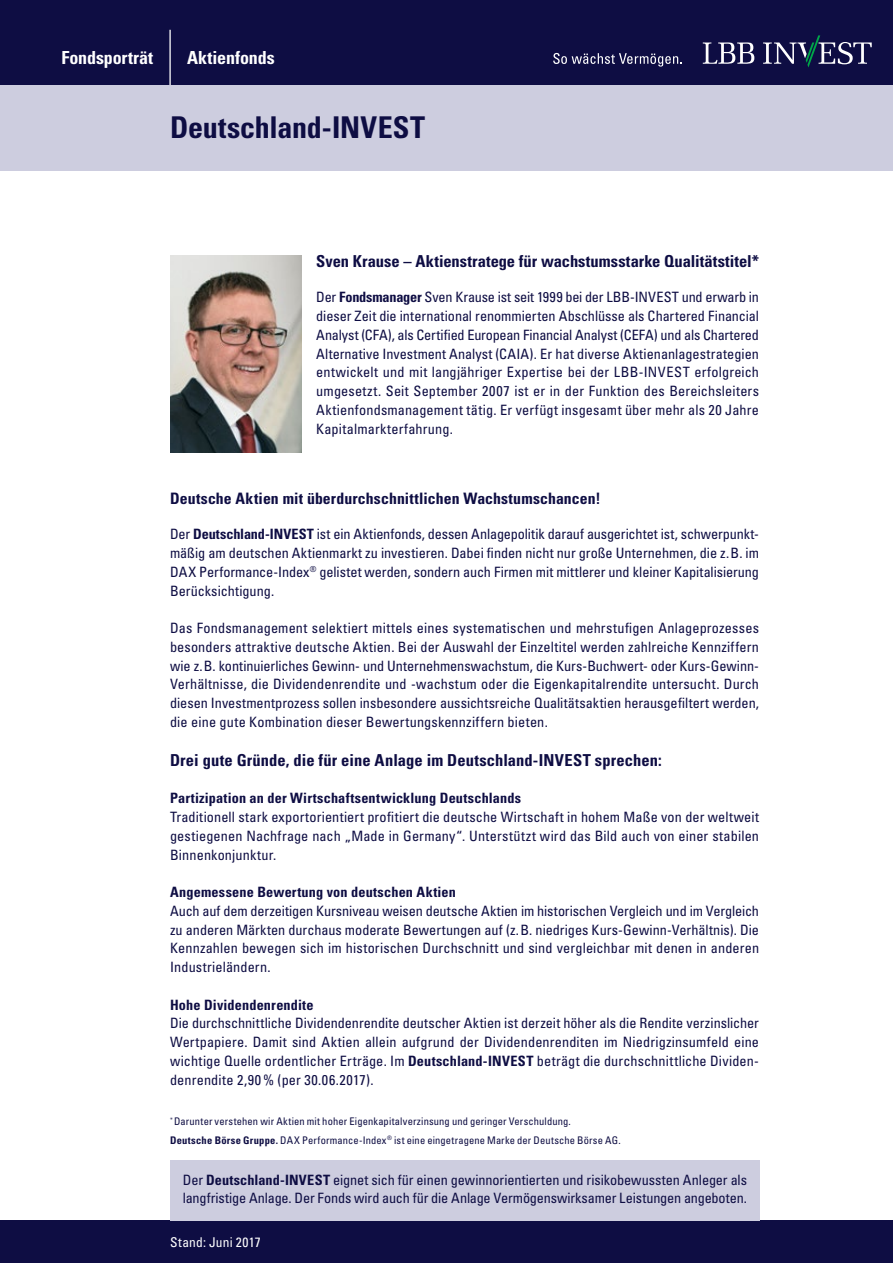
<style>
.page{position:relative;width:893px;height:1263px;background:#fff}
.page>*{position:absolute;margin:0;border:0;box-sizing:border-box;transform-origin:0 0}
.t1{font:700 condensed 30px "Univers";letter-spacing:-.005em;color:#0e0d43}
.t2{font:700 condensed 18px "Univers";letter-spacing:-.005em;color:#fff}
.t3{font:700 condensed 16.5px "Univers";letter-spacing:.005em;color:#0e0d43}
.t4{font:700 condensed 15.75px "Univers";letter-spacing:.005em;color:#0e0d43}
.t5{font:condensed 14.25px/18.8px "Univers";letter-spacing:.005em;color:#0e0d43;text-align:justify}
.t6{font:700 condensed 14.25px "Univers";letter-spacing:.01em;color:#0e0d43}
.t7{font:condensed 13.5px "Univers";letter-spacing:.015em;color:#fff}
.t8{font:condensed 10.5px/18.5px "Univers";letter-spacing:.01em;color:#0e0d43}
.s1{font-weight:700}
</style>
<div class="page">
<div style="left:0;top:0;width:893px;height:85px;background:#0e0d43"></div>
<div style="left:0;top:1220px;width:893px;height:43px;background:#0e0d43"></div>
<hr style="left:169px;top:30px;width:2px;height:55px;background:#fff">
<div style="left:0;top:85px;width:893px;height:85px;background:#cdcddf"></div>
<img style="left:170px;top:255px;width:131px;height:197px">
<svg style="left:553px;top:53px;width:128px;height:14px"></svg>
<svg style="left:703px;top:42px;width:51px;height:22px"></svg>
<svg style="left:763px;top:35px;width:109px;height:32px"></svg>
<div style="left:170px;top:1160px;width:590px;height:60px;background:#cdcddf"></div>
<p class="t2" style="left:61px;top:46px;width:93px">Fondsporträt</p>
<p class="t2" style="left:187px;top:46px;width:89px">Aktienfonds</p>
<h1 class="t1" style="left:170px;top:109px;width:257px">Deutschland-INVEST</h1>
<p class="t3" style="left:316px;top:251px;width:444px">Sven Krause – Aktienstratege für wachstumsstarke Qualitätstitel*</p>
<p class="t5" style="left:316px;top:287px;width:444px">Der <span class="s1">Fondsmanager</span> Sven Krause ist seit 1999 bei der LBB-INVEST und erwarb in dieser Zeit die international renommierten Abschlüsse als Chartered Financial Analyst (CFA), als Certified European Financial Analyst (CEFA) und als Chartered Alternative Investment Analyst (CAIA). Er hat diverse Aktienanlagestrategien entwickelt und mit langjähriger Expertise bei der LBB-INVEST erfolgreich umgesetzt. Seit September 2007 ist er in der Funktion des Bereichsleiters Aktienfondsmanagement tätig. Er verfügt insgesamt über mehr als 20 Jahre Kapitalmarkterfahrung.</p>
<p class="t4" style="left:170px;top:489px;width:432px">Deutsche Aktien mit überdurchschnittlichen Wachstumschancen!</p>
<p class="t5" style="left:170px;top:524px;width:590px">Der <span class="s1">Deutschland-INVEST</span> ist ein Aktienfonds, dessen Anlagepolitik darauf ausgerichtet ist, schwerpunkt&shy;mäßig am deutschen Aktienmarkt zu investieren. Dabei finden nicht nur große Unternehmen, die z.B. im DAX Performance-Index<sup>®</sup> gelistet werden, sondern auch Firmen mit mittlerer und kleiner Kapitalisierung Berücksichtigung.</p>
<p class="t5" style="left:170px;top:618px;width:590px">Das Fondsmanagement selektiert mittels eines systematischen und mehrstufigen Anlageprozesses besonders attraktive deutsche Aktien. Bei der Auswahl der Einzeltitel werden zahlreiche Kennziffern wie z.B. kontinuierliches Gewinn- und Unternehmenswachstum, die Kurs-Buchwert- oder Kurs-Gewinn-Verhältnisse, die Dividendenrendite und -wachstum oder die Eigenkapitalrendite untersucht. Durch diesen Investmentprozess sollen insbesondere aussichtsreiche Qualitätsaktien herausgefiltert werden, die eine gute Kombination dieser Bewertungskennziffern bieten.</p>
<p class="t3" style="left:170px;top:750px;width:493px">Drei gute Gründe, die für eine Anlage im Deutschland-INVEST sprechen:</p>
<p class="t6" style="left:170px;top:789px;width:352px">Partizipation an der Wirtschaftsentwicklung Deutschlands</p>
<p class="t5" style="left:170px;top:807px;width:590px">Traditionell stark exportorientiert profitiert die deutsche Wirtschaft in hohem Maße von der weltweit gestiegenen Nachfrage nach „Made in Germany“. Unterstützt wird das Bild auch von einer stabilen Binnenkonjunktur.</p>
<p class="t6" style="left:170px;top:883px;width:287px">Angemessene Bewertung von deutschen Aktien</p>
<p class="t5" style="left:170px;top:901px;width:591px">Auch auf dem derzeitigen Kursniveau weisen deutsche Aktien im historischen Vergleich und im Vergleich zu anderen Märkten durchaus moderate Bewertungen auf (z.B. niedriges Kurs-Gewinn-Verhältnis). Die Kennzahlen bewegen sich im historischen Durchschnitt und sind vergleichbar mit denen in anderen Industrieländern.</p>
<p class="t6" style="left:170px;top:996px;width:145px">Hohe Dividendenrendite</p>
<p class="t5" style="left:170px;top:1013px;width:590px">Die durchschnittliche Dividendenrendite deutscher Aktien ist derzeit höher als die Rendite verzinslicher Wertpapiere. Damit sind Aktien allein aufgrund der Dividendenrenditen im Niedrigzinsumfeld eine wichtige Quelle ordentlicher Erträge. Im <span class="s1">Deutschland-INVEST</span> beträgt die durchschnittliche Dividen&shy;denrendite 2,90% (per 30.06.2017).</p>
<p class="t8" style="left:170px;top:1112px;width:452px"><sup>*</sup> Darunter verstehen wir Aktien mit hoher Eigenkapitalverzinsung und geringer Verschuldung.<br><span class="s1">Deutsche Börse Gruppe.</span> DAX Performance-Index<sup>®</sup> ist eine eingetragene Marke der Deutsche Börse AG.</p>
<p class="t5" style="left:183px;top:1170px;width:566px">Der <span class="s1">Deutschland-INVEST</span> eignet sich für einen gewinnorientierten und risikobewussten Anleger als langfristige Anlage. Der Fonds wird auch für die Anlage Vermögenswirksamer Leistungen angeboten.</p>
<p class="t7" style="left:170px;top:1233px;width:92px">Stand: Juni 2017</p>
</div>
